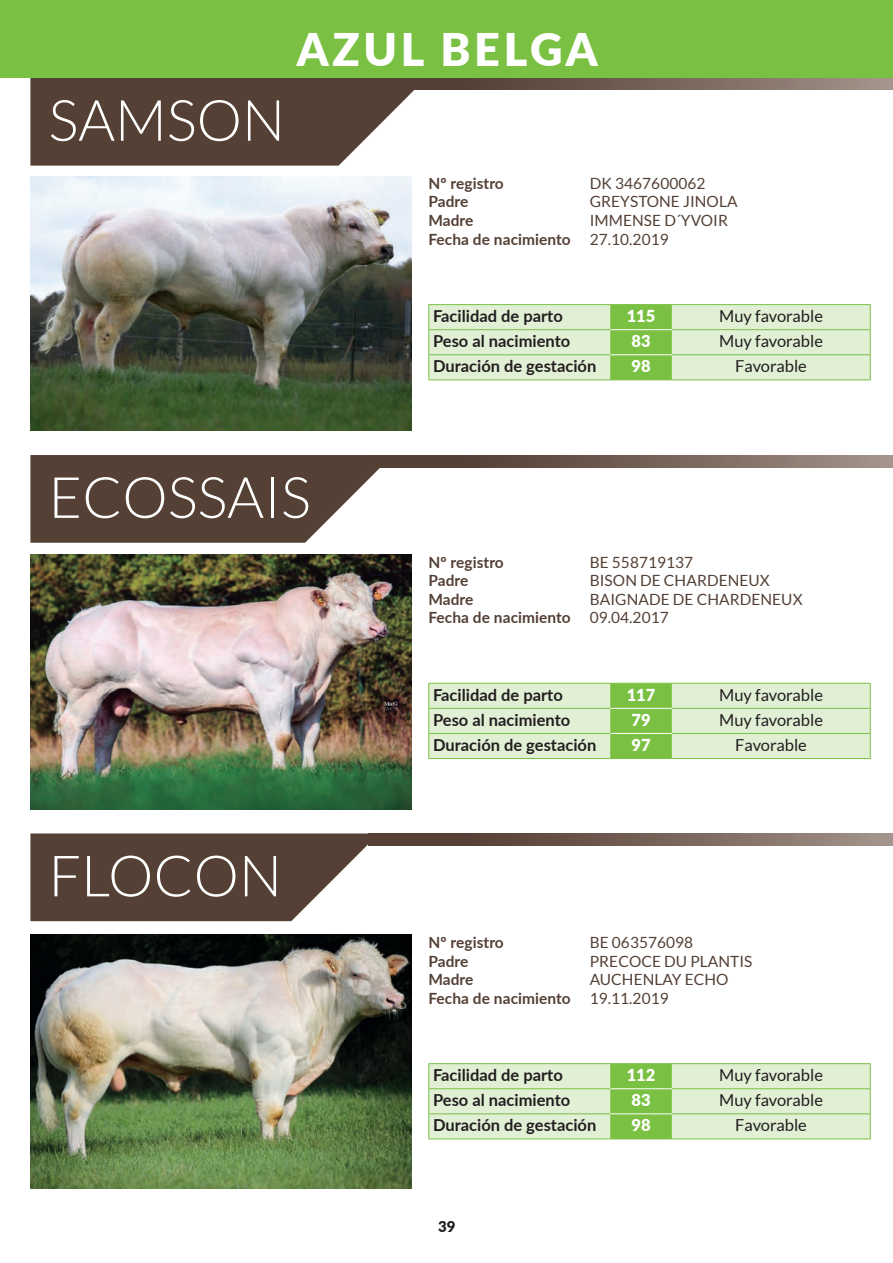
<style>
.page{position:relative;width:893px;height:1263px;background:#fff}
.page>*{position:absolute;margin:0;border:0;box-sizing:border-box;transform-origin:0 0}
.t1{font:300 57px "Lato";color:#fff}
.t2{font:900 45px "Lato";letter-spacing:.08em;color:#fff}
.t3{font:700 16.5px "Lato";color:#231f20}
.t4{font:16.5px "Lato";color:#231f20}
.t5{font:900 16.5px "Lato";color:#fff}
.t6{font:15.45px/18.6px "Lato";letter-spacing:.005em;color:#544035}
.t7{font:700 15.45px/18.6px "Lato";letter-spacing:.005em;color:#544035}
.t8{font:900 15px "Lato";color:#231f20}
</style>
<div class="page">
<hr style="left:0;top:0;width:1px;height:301px;background:#3d3d3d">
<svg style="left:426px;top:78px;width:467px;height:11px;background:#77645a"></svg>
<svg style="left:393px;top:455px;width:500px;height:12px;background:#746258"></svg>
<svg style="left:379px;top:833px;width:514px;height:12px;background:#746157"></svg>
<svg style="left:30px;top:78px;width:396px;height:88px;background:#67554b"></svg>
<svg style="left:30px;top:455px;width:363px;height:88px;background:#68574d"></svg>
<svg style="left:30px;top:833px;width:349px;height:88px;background:#69584e"></svg>
<hr style="left:428px;top:304px;width:182px;height:1px;background:#7ac143">
<hr style="left:610px;top:304px;width:62px;height:1px;background:#7ac143">
<hr style="left:672px;top:304px;width:199px;height:1px;background:#7ac143">
<svg style="left:428px;top:305px;width:443px;height:75px;background:#cfe7bc"></svg>
<hr style="left:428px;top:758px;width:182px;height:1px;background:#7ac143">
<hr style="left:610px;top:758px;width:62px;height:1px;background:#7ac143">
<hr style="left:672px;top:758px;width:199px;height:1px;background:#7ac143">
<svg style="left:428px;top:683px;width:443px;height:75px;background:#cfe7bc"></svg>
<hr style="left:428px;top:1063px;width:182px;height:1px;background:#7ac143">
<hr style="left:610px;top:1063px;width:62px;height:1px;background:#7ac143">
<hr style="left:672px;top:1063px;width:199px;height:1px;background:#7ac143">
<svg style="left:428px;top:1064px;width:443px;height:75px;background:#cfe7bc"></svg>
<img style="left:30px;top:176px;width:382px;height:255px">
<img style="left:30px;top:555px;width:382px;height:254px">
<img style="left:30px;top:934px;width:382px;height:255px">
<div style="left:0;top:0;width:893px;height:78px;background:#7ac143"></div>
<h1 class="t1" style="left:49px;top:90px;width:238px">SAMSON</h1>
<h2 class="t2" style="left:297px;top:16px;width:302px">AZUL BELGA</h2>
<p class="t7" style="left:428px;top:173px;width:144px">Nº registro<br>Padre<br>Madre<br>Fecha de nacimiento</p>
<p class="t6" style="left:590px;top:174px;width:149px">DK 3467600062<br>GREYSTONE JINOLA<br>IMMENSE D´YVOIR<br>27.10.2019</p>
<p class="t3" style="left:433px;top:304px;width:131px">Facilidad de parto</p>
<p class="t5" style="left:627px;top:304px;width:30px">115</p>
<p class="t4" style="left:719px;top:307px;width:105px">Muy favorable</p>
<p class="t3" style="left:433px;top:329px;width:139px">Peso al nacimiento</p>
<p class="t5" style="left:631px;top:329px;width:21px">83</p>
<p class="t4" style="left:719px;top:332px;width:105px">Muy favorable</p>
<p class="t3" style="left:433px;top:354px;width:165px">Duración de gestación</p>
<p class="t5" style="left:631px;top:354px;width:21px">98</p>
<p class="t4" style="left:735px;top:357px;width:73px">Favorable</p>
<h1 class="t1" style="left:49px;top:467px;width:264px">ECOSSAIS</h1>
<h1 class="t1" style="left:49px;top:845px;width:235px">FLOCON</h1>
<p class="t7" style="left:428px;top:552px;width:144px">Nº registro<br>Padre<br>Madre<br>Fecha de nacimiento</p>
<p class="t6" style="left:590px;top:553px;width:214px">BE 558719137<br>BISON DE CHARDENEUX<br>BAIGNADE DE CHARDENEUX<br>09.04.2017</p>
<p class="t3" style="left:433px;top:683px;width:131px">Facilidad de parto</p>
<p class="t5" style="left:627px;top:682px;width:30px">117</p>
<p class="t4" style="left:719px;top:686px;width:105px">Muy favorable</p>
<p class="t3" style="left:433px;top:708px;width:139px">Peso al nacimiento</p>
<p class="t5" style="left:631px;top:707px;width:21px">79</p>
<p class="t4" style="left:719px;top:711px;width:105px">Muy favorable</p>
<p class="t3" style="left:433px;top:733px;width:165px">Duración de gestación</p>
<p class="t5" style="left:631px;top:732px;width:21px">97</p>
<p class="t4" style="left:735px;top:736px;width:73px">Favorable</p>
<p class="t7" style="left:428px;top:932px;width:144px">Nº registro<br>Padre<br>Madre<br>Fecha de nacimiento</p>
<p class="t6" style="left:590px;top:933px;width:164px">BE 063576098<br>PRECOCE DU PLANTIS<br>AUCHENLAY ECHO<br>19.11.2019</p>
<p class="t3" style="left:433px;top:1063px;width:131px">Facilidad de parto</p>
<p class="t5" style="left:627px;top:1063px;width:30px">112</p>
<p class="t4" style="left:719px;top:1066px;width:105px">Muy favorable</p>
<p class="t3" style="left:433px;top:1088px;width:139px">Peso al nacimiento</p>
<p class="t5" style="left:631px;top:1088px;width:21px">83</p>
<p class="t4" style="left:719px;top:1091px;width:105px">Muy favorable</p>
<p class="t3" style="left:433px;top:1113px;width:165px">Duración de gestación</p>
<p class="t5" style="left:631px;top:1113px;width:21px">98</p>
<p class="t4" style="left:735px;top:1116px;width:73px">Favorable</p>
<p class="t8" style="left:438px;top:1215px;width:19px">39</p>
</div>
